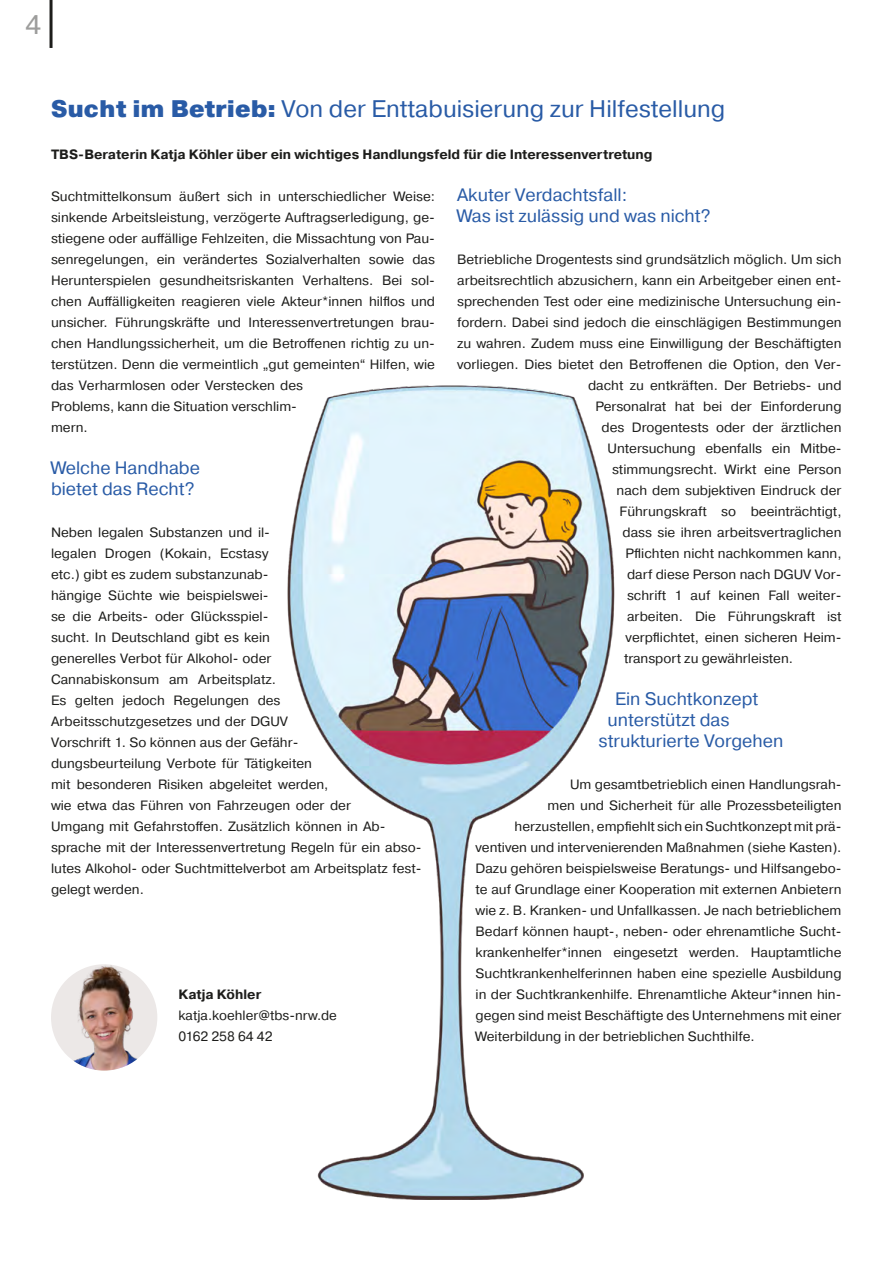
<style>
.page{position:relative;width:893px;height:1263px;background:#fff}
.page>*{position:absolute;margin:0;border:0;box-sizing:border-box;transform-origin:0 0}
.t1{font:27px "Pragmatica";color:#9d9d9c}
.t2{font:24px "Pragmatica";color:#295ba6}
.t3{font:18px/21px "Pragmatica";color:#295ba6}
.t4{font:13.5px/21px "Pragmatica";color:#1d1d1b}
.t5{font:700 13.5px "Pragmatica";color:#1d1d1b}
.s1{font-weight:900}
</style>
<div class="page">
<hr style="left:50px;top:0;width:3px;height:48px;background:#1d1d1b">
<img style="left:287px;top:385px;width:328px;height:815px">
<img style="left:51px;top:964px;width:106px;height:106px;border-radius:53px">
<h1 class="t1" style="left:25px;top:8px;width:17px">4</h1>
<h2 class="t2" style="left:51px;top:94px;width:676px"><span class="s1">Sucht im Betrieb:</span> Von der Enttabuisierung zur Hilfestellung</h2>
<p class="t5" style="left:51px;top:146px;width:603px">TBS-Beraterin Katja Köhler über ein wichtiges Handlungsfeld für die Interessenvertretung</p>
<p class="t4" style="left:51px;top:186px;width:386px">Suchtmittelkonsum äußert sich in unterschiedlicher Weise: sinkende Arbeitsleistung, verzögerte Auftragserledigung, ge&shy;stiegene oder auffällige Fehlzeiten, die Missachtung von Pau&shy;senregelungen, ein verändertes Sozialverhalten sowie das Herunterspielen gesundheitsriskanten Verhaltens. Bei sol&shy;chen Auffälligkeiten reagieren viele Akteur*innen hilflos und unsicher. Führungskräfte und Interessenvertretungen brau&shy;chen Handlungssicherheit, um die Betroffenen richtig zu un&shy;terstützen. Denn die vermeintlich „gut gemeinten“ Hilfen, wie das Verharmlosen oder Verstecken des<br>Problems, kann die Situation verschlim-<br>mern.</p>
<h3 class="t3" style="left:51px;top:458px;width:151px">Welche Handhabe bietet das Recht?</h3>
<p class="t4" style="left:51px;top:522px;width:372px">Neben legalen Substanzen und il-<br>legalen Drogen (Kokain, Ecstasy<br>etc.) gibt es zudem substanzunab-<br>hängige Süchte wie beispielswei-<br>se die Arbeits- oder Glücksspiel-<br>sucht. In Deutschland gibt es kein<br>generelles Verbot für Alkohol- oder<br>Cannabiskonsum am Arbeitsplatz.<br>Es gelten jedoch Regelungen des Arbeitsschutzgesetzes und der DGUV<br>Vorschrift 1. So können aus der Gefähr-<br>dungsbeurteilung Verbote für Tätigkeiten<br>mit besonderen Risiken abgeleitet werden,<br>wie etwa das Führen von Fahrzeugen oder der<br>Umgang mit Gefahrstoffen. Zusätzlich können in Ab&shy;sprache mit der Interessenvertretung Regeln für ein abso&shy;lutes Alkohol- oder Suchtmittelverbot am Arbeitsplatz fest&shy;gelegt werden.</p>
<h3 class="t3" style="left:457px;top:185px;width:255px">Akuter Verdachtsfall:<br>Was ist zulässig und was nicht?</h3>
<p class="t4" style="left:457px;top:249px;width:386px">Betriebliche Drogentests sind grundsätzlich möglich. Um sich</p>
<p class="t4" style="left:457px;top:270px;width:386px">arbeitsrechtlich abzusichern, kann ein Arbeitgeber einen ent-</p>
<p class="t4" style="left:457px;top:291px;width:386px">sprechenden Test oder eine medizinische Untersuchung ein-</p>
<p class="t4" style="left:457px;top:312px;width:386px">fordern. Dabei sind jedoch die einschlägigen Bestimmungen</p>
<p class="t4" style="left:457px;top:333px;width:386px">zu wahren. Zudem muss eine Einwilligung der Beschäftigten</p>
<p class="t4" style="left:457px;top:354px;width:386px">vorliegen. Dies bietet den Betroffenen die Option, den Ver-</p>
<p class="t4" style="left:588px;top:375px;width:255px">dacht zu entkräften. Der Betriebs- und</p>
<p class="t4" style="left:596px;top:396px;width:247px">Personalrat hat bei der Einforderung</p>
<p class="t4" style="left:602px;top:417px;width:241px">des Drogentests oder der ärztlichen</p>
<p class="t4" style="left:608px;top:438px;width:236px">Untersuchung ebenfalls ein Mitbe-</p>
<p class="t4" style="left:612px;top:459px;width:231px">stimmungsrecht. Wirkt eine Person</p>
<p class="t4" style="left:617px;top:480px;width:227px">nach dem subjektiven Eindruck der</p>
<p class="t4" style="left:620px;top:501px;width:224px">Führungskraft so beeinträchtigt,</p>
<p class="t4" style="left:623px;top:522px;width:221px">dass sie ihren arbeitsvertraglichen</p>
<p class="t4" style="left:626px;top:543px;width:218px">Pflichten nicht nachkommen kann,</p>
<p class="t4" style="left:627px;top:564px;width:216px">darf diese Person nach DGUV Vor-</p>
<p class="t4" style="left:627px;top:585px;width:216px">schrift 1 auf keinen Fall weiter-</p>
<p class="t4" style="left:627px;top:606px;width:216px">arbeiten. Die Führungskraft ist</p>
<p class="t4" style="left:626px;top:627px;width:218px">verpflichtet, einen sicheren Heim-</p>
<p class="t4" style="left:624px;top:648px;width:171px">transport zu gewährleisten.</p>
<h3 class="t3" style="left:615px;top:689px;width:145px">Ein Suchtkonzept</h3>
<h3 class="t3" style="left:608px;top:710px;width:124px">unterstützt das</h3>
<h3 class="t3" style="left:599px;top:731px;width:186px">strukturierte Vorgehen</h3>
<p class="t4" style="left:570px;top:774px;width:273px">Um gesamtbetrieblich einen Handlungsrah-</p>
<p class="t4" style="left:548px;top:795px;width:296px">men und Sicherheit für alle Prozessbeteiligten</p>
<p class="t4" style="left:515px;top:816px;width:329px">herzustellen, empfiehlt sich ein Suchtkonzept mit prä-</p>
<p class="t4" style="left:476px;top:837px;width:367px">ventiven und intervenierenden Maßnahmen (siehe Kasten).</p>
<p class="t4" style="left:476px;top:858px;width:367px">Dazu gehören beispielsweise Beratungs- und Hilfsangebo-</p>
<p class="t4" style="left:476px;top:879px;width:367px">te auf Grundlage einer Kooperation mit externen Anbietern</p>
<p class="t4" style="left:476px;top:900px;width:367px">wie z. B. Kranken- und Unfallkassen. Je nach betrieblichem</p>
<p class="t4" style="left:476px;top:921px;width:367px">Bedarf können haupt-, neben- oder ehrenamtliche Sucht-</p>
<p class="t4" style="left:476px;top:942px;width:367px">krankenhelfer*innen eingesetzt werden. Hauptamtliche</p>
<p class="t4" style="left:476px;top:963px;width:368px">Suchtkrankenhelferinnen haben eine spezielle Ausbildung</p>
<p class="t4" style="left:476px;top:984px;width:367px">in der Suchtkrankenhilfe. Ehrenamtliche Akteur*innen hin-</p>
<p class="t4" style="left:476px;top:1005px;width:367px">gegen sind meist Beschäftigte des Unternehmens mit einer</p>
<p class="t4" style="left:476px;top:1026px;width:281px">Weiterbildung in der betrieblichen Suchthilfe.</p>
<p class="t5" style="left:179px;top:986px;width:84px">Katja Köhler</p>
<p class="t4" style="left:179px;top:1005px;width:160px">katja.koehler@tbs-nrw.de<br>0162 258 64 42</p>
</div>
